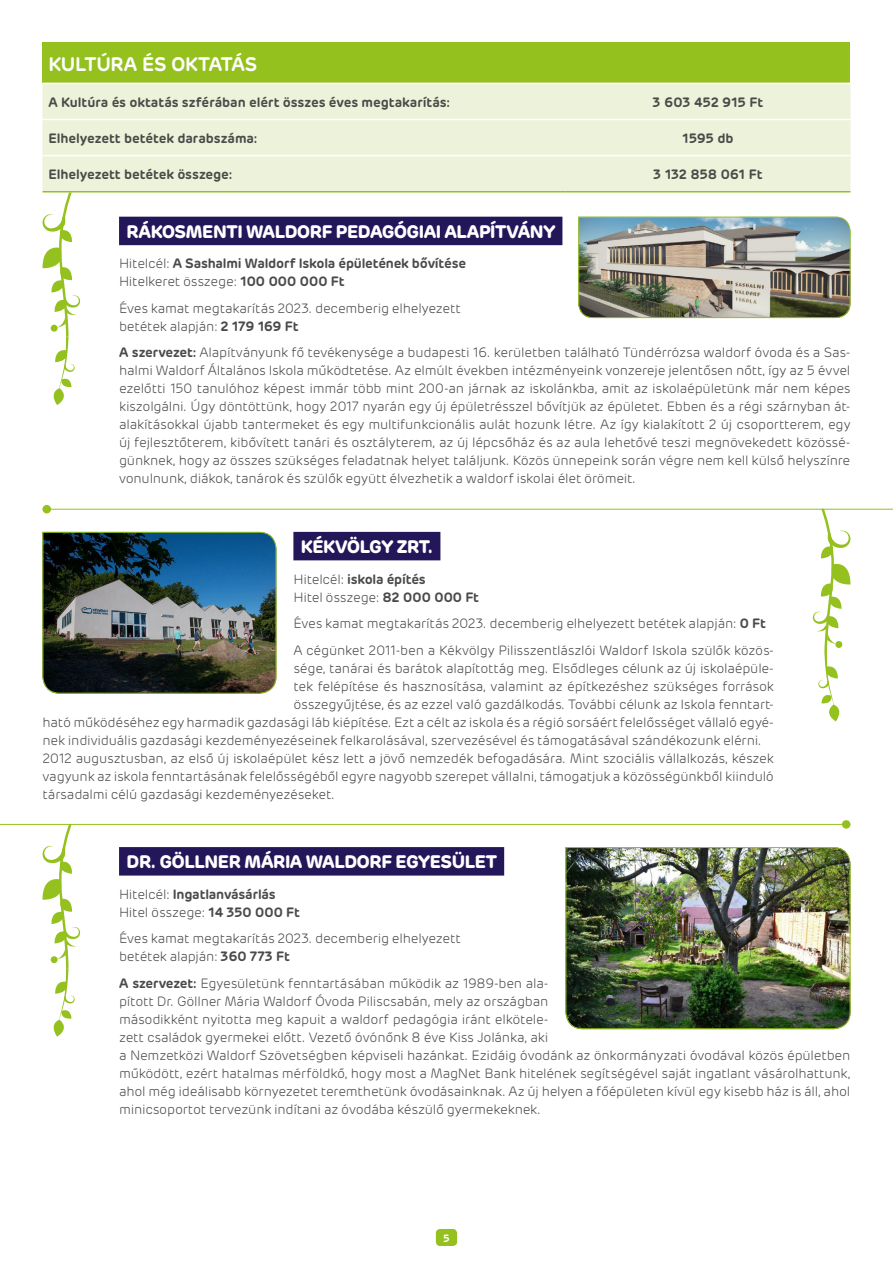
<style>
.page{position:relative;width:893px;height:1263px;background:#fff}
.page>*{position:absolute;margin:0;border:0;box-sizing:border-box;transform-origin:0 0}
.t1{font:600 19.5px "Rubrik";letter-spacing:-.015em;color:#fff}
.t2{font:700 18px "Rubrik";letter-spacing:-.03em;color:#fff}
.t3{font:300 13.5px/18px "Rubrik";letter-spacing:-.015em;color:#4a4a49}
.t4{font:600 13.5px/18px "Rubrik";letter-spacing:-.005em;color:#4a4a49}
.t5{font:600 13.5px "Rubrik";letter-spacing:-.025em;color:#4a4a49}
.t6{font:600 10.5px "Rubrik";color:#fff}
.s1{font-weight:300}
.s2{font-weight:600}
</style>
<div class="page">
<div style="left:436px;top:1229px;width:21px;height:17px;background:#95c11f;border-radius:4px"></div>
<div style="left:43px;top:43px;width:807px;height:40px;background:#95c11f"></div>
<div style="left:43px;top:84px;width:807px;height:107px;background:#ecf3da"></div>
<hr style="left:43px;top:119px;width:522px;height:1px;background:#fff">
<hr style="left:565px;top:119px;width:285px;height:1px;background:#fff">
<hr style="left:43px;top:155px;width:522px;height:1px;background:#fff">
<hr style="left:565px;top:155px;width:285px;height:1px;background:#fff">
<hr style="left:43px;top:191px;width:522px;height:1px;background:#95c11f">
<hr style="left:565px;top:191px;width:285px;height:1px;background:#95c11f">
<svg style="left:42px;top:192px;width:38px;height:213px"></svg>
<div style="left:119px;top:217px;width:443px;height:28px;background:#23175a"></div>
<hr style="left:43px;top:509px;width:850px;height:1px;background:#95c11f">
<div style="left:43px;top:505px;width:8px;height:8px;background:#95c11f;border-radius:50%"></div>
<div style="left:842px;top:820px;width:8px;height:9px;background:#95c11f;border-radius:50%"></div>
<svg style="left:813px;top:509px;width:37px;height:212px"></svg>
<div style="left:293px;top:532px;width:147px;height:28px;background:#23175a"></div>
<img style="left:42px;top:532px;width:235px;height:162px">
<img style="left:578px;top:216px;width:273px;height:102px">
<hr style="left:0;top:824px;width:850px;height:1px;background:#95c11f">
<svg style="left:42px;top:824px;width:38px;height:213px"></svg>
<div style="left:119px;top:847px;width:385px;height:28px;background:#23175a"></div>
<img style="left:565px;top:847px;width:286px;height:182px">
<h1 class="t1" style="left:49px;top:51px;width:210px">KULTÚRA ÉS OKTATÁS</h1>
<p class="t4" style="left:49px;top:93px;width:403px">A Kultúra és oktatás szférában elért összes éves megtakarítás:</p>
<p class="t5" style="left:653px;top:93px;width:112px">3 603 452 915 Ft</p>
<p class="t4" style="left:49px;top:129px;width:210px">Elhelyezett betétek darabszáma:</p>
<p class="t4" style="left:682px;top:129px;width:53px">1595 db</p>
<p class="t4" style="left:49px;top:165px;width:185px">Elhelyezett betétek összege:</p>
<p class="t4" style="left:653px;top:165px;width:111px">3 132 858 061 Ft</p>
<h2 class="t2" style="left:127px;top:220px;width:430px">RÁKOSMENTI WALDORF PEDAGÓGIAI ALAPÍTVÁNY</h2>
<p class="t4" style="left:119px;top:255px;width:348px"><span class="s1">Hitelcél:</span> A Sashalmi Waldorf Iskola épületének bővítése<br><span class="s1">Hitelkeret összege:</span> 100 000 000 Ft</p>
<p class="t3" style="left:119px;top:300px;width:343px">Éves kamat megtakarítás 2023. decemberig elhelyezett betétek alapján: <span class="s2">2 179 169 Ft</span></p>
<p class="t3" style="left:119px;top:344px;width:733px;text-align:justify"><span class="s2">A szervezet:</span> Alapítványunk fő tevékenysége a budapesti 16. kerületben található Tündérrózsa waldorf óvoda és a Sas&shy;halmi Waldorf Általános Iskola működtetése. Az elmúlt években intézményeink vonzereje jelentősen nőtt, így az 5 évvel ezelőtti 150 tanulóhoz képest immár több mint 200-an járnak az iskolánkba, amit az iskolaépületünk már nem képes kiszolgálni. Úgy döntöttünk, hogy 2017 nyarán egy új épületrésszel bővítjük az épületet. Ebben és a régi szárnyban át&shy;alakításokkal újabb tantermeket és egy multifunkcionális aulát hozunk létre. Az így kialakított 2 új csoportterem, egy új fejlesztőterem, kibővített tanári és osztályterem, az új lépcsőház és az aula lehetővé teszi megnövekedett közössé&shy;günknek, hogy az összes szükséges feladatnak helyet találjunk. Közös ünnepeink során végre nem kell külső helyszínre vonulnunk, diákok, tanárok és szülők együtt élvezhetik a waldorf iskolai élet örömeit.</p>
<h2 class="t2" style="left:301px;top:535px;width:134px">KÉKVÖLGY ZRT.</h2>
<p class="t3" style="left:293px;top:570px;width:187px">Hitelcél: <span class="s2">iskola építés<br></span>Hitel összege: <span class="s2">82 000 000 Ft</span></p>
<p class="t3" style="left:293px;top:610px;width:482px;line-height:26.5px">Éves kamat megtakarítás 2023. decemberig elhelyezett betétek alapján: <span class="s2">0 Ft<br></span>A cégünket 2011-ben a Kékvölgy Pilisszentlászlói Waldorf Iskola szülők közös-</p>
<p class="t3" style="left:293px;top:659px;width:482px">sége, tanárai és barátok alapítottág meg. Elsődleges célunk az új iskolaépüle-</p>
<p class="t3" style="left:293px;top:677px;width:482px">tek felépítése és hasznosítása, valamint az építkezéshez szükséges források</p>
<p class="t3" style="left:293px;top:695px;width:482px">összegyűjtése, és az ezzel való gazdálkodás. További célunk az Iskola fenntart-</p>
<p class="t3" style="left:43px;top:713px;width:733px">ható működéséhez egy harmadik gazdasági láb kiépítése. Ezt a célt az iskola és a régió sorsáért felelősséget vállaló egyé-</p>
<p class="t3" style="left:43px;top:731px;width:721px">nek individuális gazdasági kezdeményezéseinek felkarolásával, szervezésével és támogatásával szándékozunk elérni.</p>
<p class="t3" style="left:43px;top:749px;width:733px">2012 augusztusban, az első új iskolaépület kész lett a jövő nemzedék befogadására. Mint szociális vállalkozás, készek</p>
<p class="t3" style="left:43px;top:767px;width:733px">vagyunk az iskola fenntartásának felelősségéből egyre nagyobb szerepet vállalni, támogatjuk a közösségünkből kiinduló</p>
<p class="t3" style="left:43px;top:785px;width:294px">társadalmi célú gazdasági kezdeményezéseket.</p>
<h2 class="t2" style="left:127px;top:850px;width:372px">DR. GÖLLNER MÁRIA WALDORF EGYESÜLET</h2>
<p class="t4" style="left:119px;top:885px;width:182px"><span class="s1">Hitelcél:</span> Ingatlanvásárlás<br><span class="s1">Hitel összege:</span> 14 350 000 Ft</p>
<p class="t3" style="left:119px;top:930px;width:343px">Éves kamat megtakarítás 2023. decemberig elhelyezett betétek alapján: <span class="s2">360 773 Ft</span></p>
<p class="t3" style="left:119px;top:974px;width:733px"><span class="s2">A szervezet:</span> Egyesületünk fenntartásában működik az 1989-ben ala-<br>pított Dr. Göllner Mária Waldorf Óvoda Piliscsabán, mely az országban<br>másodikként nyitotta meg kapuit a waldorf pedagógia iránt elkötele-<br>zett családok gyermekei előtt. Vezető óvónőnk 8 éve Kiss Jolánka, aki<br>a Nemzetközi Waldorf Szövetségben képviseli hazánkat. Ezidáig óvodánk az önkormányzati óvodával közös épületben működött, ezért hatalmas mérföldkő, hogy most a MagNet Bank hitelének segítségével saját ingatlant vásárolhattunk, ahol még ideálisabb környezetet teremthetünk óvodásainknak. Az új helyen a főépületen kívül egy kisebb ház is áll, ahol minicsoportot tervezünk indítani az óvodába készülő gyermekeknek.</p>
<p class="t6" style="left:443px;top:1231px;width:8px">5</p>
</div>
